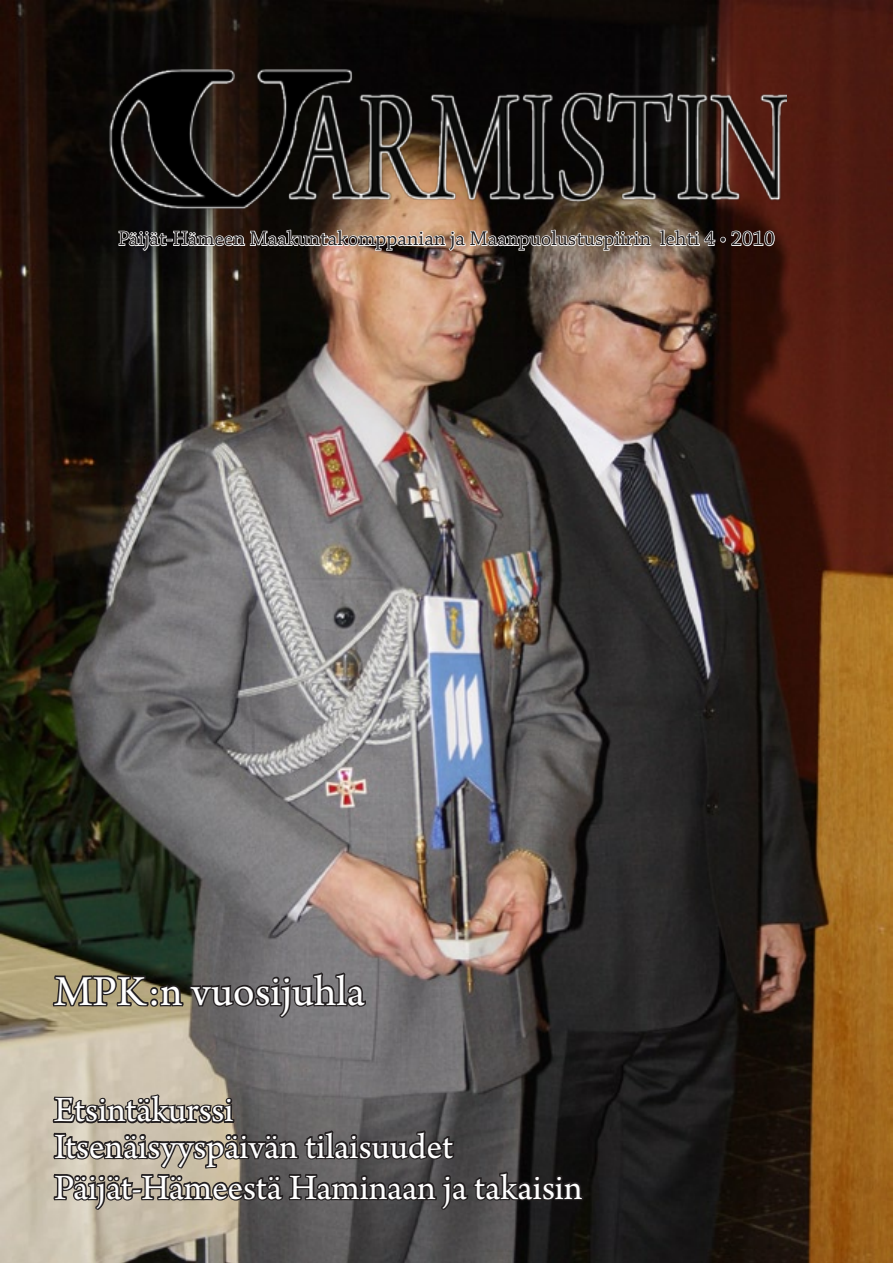
<style>
.page{position:relative;width:893px;height:1263px;background:#fff}
.page>*{position:absolute;margin:0;border:0;box-sizing:border-box;transform-origin:0 0}
.t1{font:45px "Arno Pro";color:#fff}
.t2{font:37.5px "Arno Pro";color:#fff}
.t3{font:21px "Chaparral Pro";color:#231f20}
</style>
<div class="page">
<img style="left:0;top:0;width:893px;height:1263px">
<img style="left:118px;top:229px;width:534px;height:30px">
<svg style="left:659px;top:229px;width:116px;height:18px"></svg>
<img style="left:101px;top:54px;width:686px;height:161px">
<svg style="left:52px;top:710px;width:315px;height:309px"></svg>
<svg style="left:52px;top:1060px;width:532px;height:171px"></svg>
<p class="t3" style="left:118px;top:227px;width:658px">Päijät-Hämeen Maakuntakomppanian ja Maanpuolustuspiirin lehti 4 • 2010</p>
<p class="t1" style="left:54px;top:965px;width:312px">MPK:n vuosijuhla</p>
<p class="t2" style="left:54px;top:1089px;width:181px">Etsintäkurssi</p>
<p class="t2" style="left:54px;top:1125px;width:401px">Itsenäisyyspäivän tilaisuudet</p>
<p class="t2" style="left:54px;top:1166px;width:530px">Päijät-Hämeestä Haminaan ja takaisin</p>
</div>
